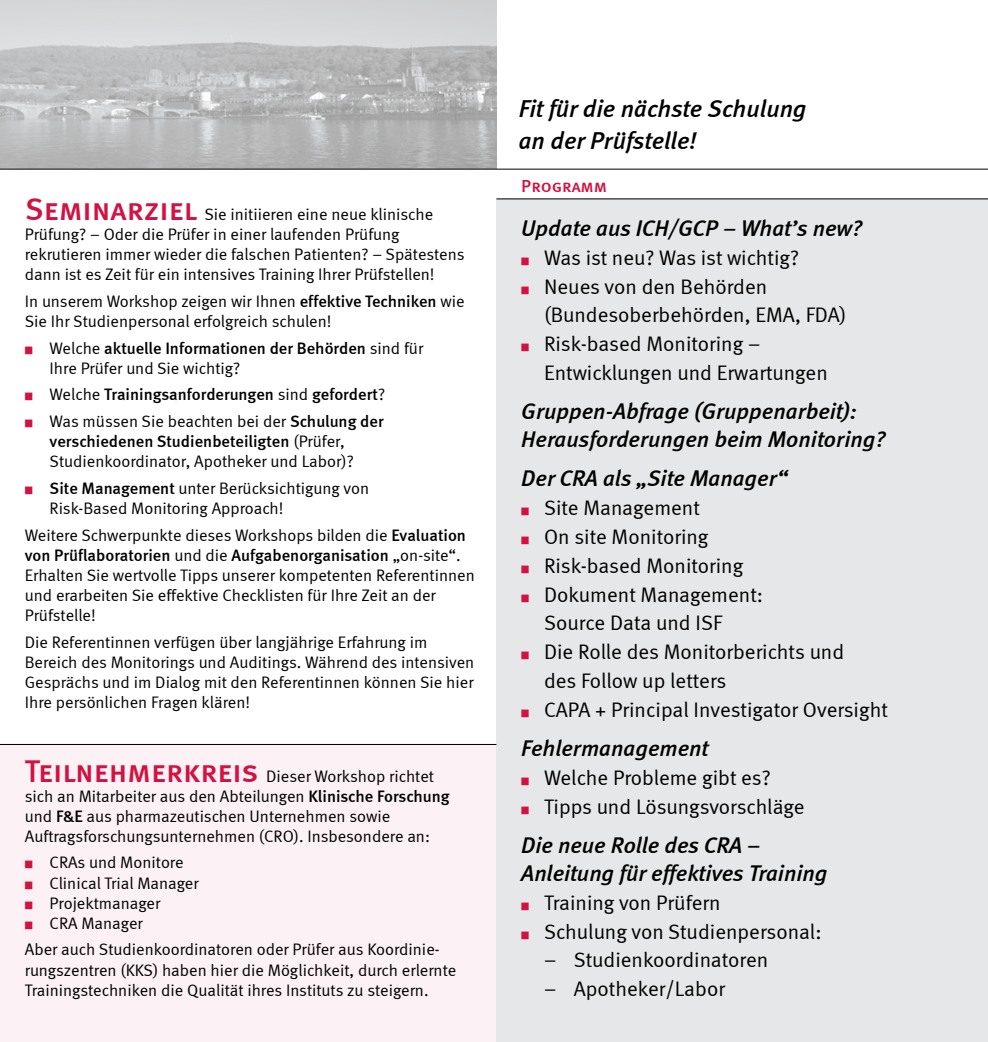
<style>
.page{position:relative;width:988px;height:1042px;background:#fff}
.page>*{position:absolute;margin:0;border:0;box-sizing:border-box;transform-origin:0 0}
.t1{font:italic 24.5px/31.5px "Meta Medium LF";color:#000}
.t2{font:italic 22.75px/28px "Meta Medium LF";color:#000}
.t3{font:21px/28.9px "Meta Normal";color:#000}
.t4{font:17.5px "Meta Medium LF Caps";color:#d11242}
.t5{font:16.62px/20.1px "Meta Normal LF";color:#000}
.t6{font:16.62px "Meta Medium LF";color:#000}
.s1{font-family:"Meta Medium LF Caps";font-size:31.5px;color:#d11242}
.s2{font-family:"Meta Medium LF"}
.s3{color:#d11242}
.s4{font-family:"Meta Normal LF"}
.s5{font-family:"Meta";font-weight:500}
</style>
<div class="page">
<div style="left:0;top:744px;width:496px;height:298px;background:#fcf1f4"></div>
<img style="left:0;top:0;width:496px;height:169px">
<div style="left:496px;top:198px;width:491px;height:844px;background:#e6e7e8"></div>
<hr style="left:496px;top:198px;width:491px;height:1px;background:#000">
<hr style="left:0;top:744px;width:496px;height:1px;background:#000">
<hr style="left:0;top:169px;width:987px;height:1px;background:#000">
<p class="t5" style="left:25px;top:204px;width:441px"><span class="s1">Seminarziel</span> Sie initiieren eine neue klinische Prüfung? – Oder die Prüfer in einer laufenden Prüfung rekrutieren immer wieder die falschen Patienten? – Spätestens dann ist es Zeit für ein intensives Training Ihrer Prüfstellen!</p>
<p class="t5" style="left:25px;top:291px;width:441px">In unserem Workshop zeigen wir Ihnen <span class="s2">effektive Techniken</span> wie<br>Sie Ihr Studienpersonal erfolgreich schulen!</p>
<p class="t6" style="left:25px;top:338px;width:400px"><span class="s3">■</span> <span class="s4">Welche</span> aktuelle Informationen der Behörden <span class="s4">sind für</span></p>
<p class="t5" style="left:50px;top:358px;width:192px">Ihre Prüfer und Sie wichtig?</p>
<p class="t6" style="left:25px;top:385px;width:362px"><span class="s3">■</span> <span class="s4">Welche</span> Trainingsanforderungen <span class="s4">sind</span> <span class="s5">gefordert</span><span class="s4">?</span></p>
<p class="t5" style="left:25px;top:411px;width:360px"><span class="s3">■</span> Was müssen Sie beachten bei der <span class="s2">Schulung der</span></p>
<p class="t6" style="left:50px;top:432px;width:296px">verschiedenen Studienbeteiligten <span class="s4">(Prüfer,</span></p>
<p class="t5" style="left:50px;top:451px;width:305px">Studienkoordinator, Apotheker und Labor)?</p>
<p class="t5" style="left:50px;top:478px;width:321px;text-indent:-25px"><span class="s3">■</span> <span class="s2">Site Management</span> unter Berücksichtigung von<br>Risk-Based Monitoring Approach!</p>
<p class="t5" style="left:25px;top:524px;width:442px">Weitere Schwerpunkte dieses Workshops bilden die <span class="s2">Evaluation</span></p>
<p class="t6" style="left:25px;top:545px;width:437px">von Prüflaboratorien <span class="s4">und die</span> Aufgabenorganisation <span class="s4">„on-site“.</span></p>
<p class="t5" style="left:25px;top:565px;width:451px">Erhalten Sie wertvolle Tipps unserer kompetenten Referentinnen und erarbeiten Sie effektive Checklisten für Ihre Zeit an der<br>Prüfstelle!</p>
<p class="t5" style="left:25px;top:631px;width:451px">Die Referentinnen verfügen über langjährige Erfahrung im Bereich des Monitorings und Auditings. Während des intensiven Gesprächs und im Dialog mit den Referentinnen können Sie hier Ihre persönlichen Fragen klären!</p>
<p class="t5" style="left:25px;top:765px;width:426px"><span class="s1">Teilnehmerkreis</span> Dieser Workshop richtet sich an Mitarbeiter aus den Abteilungen <span class="s2">Klinische Forschung </span>und <span class="s2">F&amp;E</span> aus pharmazeutischen Unternehmen sowie Auftragsforschungsunternehmen (CRO). Insbesondere an:</p>
<p class="t5" style="left:25px;top:852px;width:160px"><span class="s3">■</span> CRAs und Monitore</p>
<p class="t5" style="left:25px;top:872px;width:175px"><span class="s3">■</span> Clinical Trial Manager</p>
<p class="t5" style="left:25px;top:892px;width:137px"><span class="s3">■</span> Projektmanager</p>
<p class="t5" style="left:25px;top:909px;width:416px;line-height:26.6px"><span class="s3">■</span> CRA Manager<br>Aber auch Studienkoordinatoren oder Prüfer aus Koordinie-</p>
<p class="t5" style="left:25px;top:959px;width:433px">rungszentren (KKS) haben hier die Möglichkeit, durch erlernte<br>Trainingstechniken die Qualität ihres Instituts zu steigern.</p>
<h1 class="t1" style="left:518px;top:92px;width:289px">Fit für die nächste Schulung an der Prüfstelle!</h1>
<p class="t4" style="left:521px;top:176px;width:87px">Programm</p>
<h2 class="t2" style="left:521px;top:214px;width:342px">Update aus ICH/GCP − What’s new?</h2>
<p class="t3" style="left:521px;top:243px;width:279px"><span class="s3">■</span> Was ist neu? Was ist wichtig?</p>
<p class="t3" style="left:544px;top:272px;width:304px;text-indent:-23px"><span class="s3">■</span> Neues von den Behörden (Bundesoberbehörden, EMA, FDA)</p>
<p class="t3" style="left:544px;top:329px;width:285px;text-indent:-23px"><span class="s3">■</span> Risk-based Monitoring –<br>Entwicklungen und Erwartungen</p>
<h2 class="t2" style="left:521px;top:397px;width:366px">Gruppen-Abfrage (Gruppenarbeit):<br>Herausforderungen beim Monitoring?</h2>
<h2 class="t2" style="left:521px;top:464px;width:268px">Der CRA als „Site Manager“</h2>
<p class="t3" style="left:521px;top:493px;width:180px"><span class="s3">■</span> Site Management</p>
<p class="t3" style="left:521px;top:522px;width:188px"><span class="s3">■</span> On site Monitoring</p>
<p class="t3" style="left:521px;top:551px;width:223px"><span class="s3">■</span> Risk-based Monitoring</p>
<p class="t3" style="left:544px;top:579px;width:220px;text-indent:-23px"><span class="s3">■</span> Dokument Management:<br>Source Data und ISF</p>
<p class="t3" style="left:544px;top:637px;width:301px;text-indent:-23px"><span class="s3">■</span> Die Rolle des Monitorberichts und des Follow up letters</p>
<p class="t3" style="left:521px;top:695px;width:368px"><span class="s3">■</span> CAPA + Principal Investigator Oversight</p>
<h2 class="t2" style="left:521px;top:734px;width:188px">Fehlermanagement</h2>
<p class="t3" style="left:521px;top:763px;width:251px"><span class="s3">■</span> Welche Probleme gibt es?</p>
<p class="t3" style="left:521px;top:792px;width:285px"><span class="s3">■</span> Tipps und Lösungsvorschläge</p>
<h2 class="t2" style="left:521px;top:830px;width:308px">Die neue Rolle des CRA –<br>Anleitung für effektives Training</h2>
<p class="t3" style="left:521px;top:887px;width:201px"><span class="s3">■</span> Training von Prüfern</p>
<p class="t3" style="left:521px;top:916px;width:302px"><span class="s3">■</span> Schulung von Studienpersonal:</p>
<p class="t3" style="left:544px;top:945px;width:226px">– Studienkoordinatoren</p>
<p class="t3" style="left:544px;top:974px;width:182px">– Apotheker/Labor</p>
</div>
